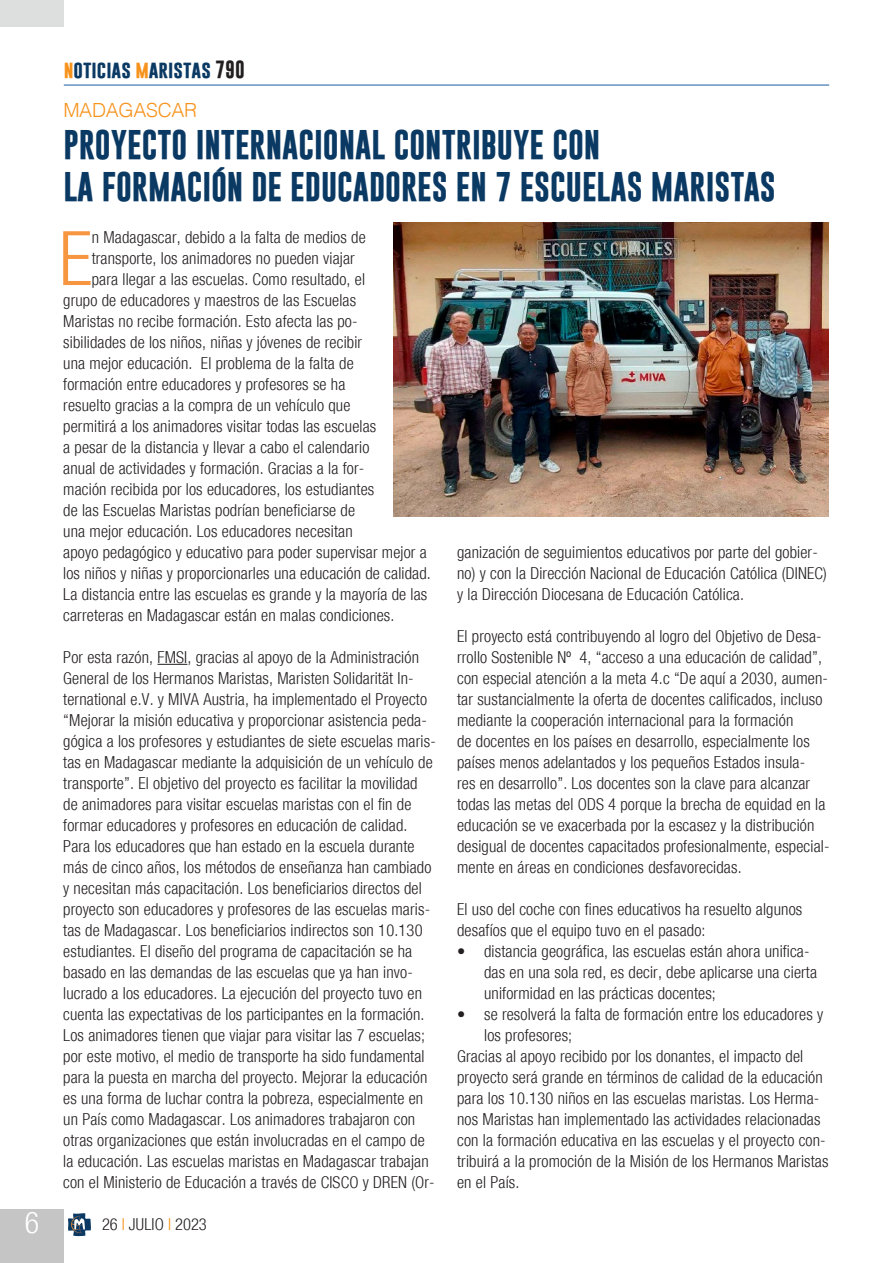
<style>
.page{position:relative;width:893px;height:1263px;background:#fff}
.page>*{position:absolute;margin:0;border:0;box-sizing:border-box;transform-origin:0 0}
.Testo_normal{font:300 condensed 75.3px "Helvetica Neue";color:#f79641}
.Titolo{font:700 30px "Gobold";color:#0a3963}
.t1{font:300 condensed 30px "Helvetica Neue";color:#fff}
.sommario{font:300 19.5px "Helvetica";letter-spacing:-.015em;color:#f7931d}
.t2{font:700 18px "Gobold";color:#0a3963}
.Testo_normal-2{font:300 condensed 16.5px/21px "Helvetica Neue";letter-spacing:.01em;color:#231f20}
.s1{color:#f7931d}
.s2{color:#231f20}
</style>
<div class="page">
<div style="left:0;top:1209px;width:64px;height:54px;background:#c4c5c4"></div>
<hr style="left:64px;top:85px;width:765px;height:1px;background:#175d9e">
<svg style="left:68px;top:1213px;width:23px;height:23px"></svg>
<div style="left:0;top:0;width:64px;height:27px;background:#dddede"></div>
<hr style="left:157px;top:664px;width:30px;height:1px;background:#231f20">
<img style="left:393px;top:222px;width:436px;height:294px">
<h2 class="t1" style="left:25px;top:1205px;width:16px">6</h2>
<p class="t2" style="left:64px;top:57px;width:182px"><span class="s1">n</span>oticias <span class="s1">m</span>aristas <span class="s2">790</span></p>
<p class="sommario" style="left:63px;top:93px;width:135px">MADAGASCAR</p>
<p class="Titolo" style="left:63px;top:125px;width:538px">PROYECTO INTERNACIONAL CONTRIBUYE CON</p>
<p class="Titolo" style="left:63px;top:167px;width:714px">LA FORMACIÓN DE EDUCADORES EN 7 ESCUELAS MARISTAS</p>
<p class="Testo_normal" style="left:59px;top:215px;width:35px">E</p>
<p class="Testo_normal-2" style="left:92px;top:227px;width:275px">n Madagascar, debido a la falta de medios de</p>
<p class="Testo_normal-2" style="left:92px;top:248px;width:265px">transporte, los animadores no pueden viajar</p>
<p class="Testo_normal-2" style="left:92px;top:269px;width:275px">para llegar a las escuelas. Como resultado, el</p>
<p class="Testo_normal-2" style="left:63px;top:290px;width:294px">grupo de educadores y maestros de las Escuelas</p>
<p class="Testo_normal-2" style="left:63px;top:311px;width:296px">Maristas no recibe formación. Esto afecta las po-</p>
<p class="Testo_normal-2" style="left:63px;top:332px;width:300px">sibilidades de los niños, niñas y jóvenes de recibir</p>
<p class="Testo_normal-2" style="left:63px;top:353px;width:292px">una mejor educación. El problema de la falta de</p>
<p class="Testo_normal-2" style="left:63px;top:374px;width:284px">formación entre educadores y profesores se ha</p>
<p class="Testo_normal-2" style="left:63px;top:395px;width:289px">resuelto gracias a la compra de un vehículo que</p>
<p class="Testo_normal-2" style="left:63px;top:416px;width:315px">permitirá a los animadores visitar todas las escuelas</p>
<p class="Testo_normal-2" style="left:63px;top:437px;width:308px">a pesar de la distancia y llevar a cabo el calendario</p>
<p class="Testo_normal-2" style="left:63px;top:458px;width:303px">anual de actividades y formación. Gracias a la for-</p>
<p class="Testo_normal-2" style="left:63px;top:479px;width:313px">mación recibida por los educadores, los estudiantes</p>
<p class="Testo_normal-2" style="left:63px;top:500px;width:293px">de las Escuelas Maristas podrían beneficiarse de</p>
<p class="Testo_normal-2" style="left:63px;top:521px;width:291px">una mejor educación. Los educadores necesitan</p>
<p class="Testo_normal-2" style="left:63px;top:542px;width:365px">apoyo pedagógico y educativo para poder supervisar mejor a</p>
<p class="Testo_normal-2" style="left:63px;top:563px;width:369px">los niños y niñas y proporcionarles una educación de calidad.</p>
<p class="Testo_normal-2" style="left:63px;top:584px;width:366px">La distancia entre las escuelas es grande y la mayoría de las</p>
<p class="Testo_normal-2" style="left:63px;top:605px;width:333px">carreteras en Madagascar están en malas condiciones.</p>
<p class="Testo_normal-2" style="left:63px;top:647px;width:374px">Por esta razón, FMSI, gracias al apoyo de la Administración General de los Hermanos Maristas, Maristen Solidarität In&shy;ternational e.V. y MIVA Austria, ha implementado el Proyecto “Mejorar la misión educativa y proporcionar asistencia peda&shy;gógica a los profesores y estudiantes de siete escuelas maris&shy;tas en Madagascar mediante la adquisición de un vehículo de transporte”. El objetivo del proyecto es facilitar la movilidad de animadores para visitar escuelas maristas con el fin de formar educadores y profesores en educación de calidad.<br>Para los educadores que han estado en la escuela durante más de cinco años, los métodos de enseñanza han cambiado y necesitan más capacitación. Los beneficiarios directos del proyecto son educadores y profesores de las escuelas maris&shy;tas de Madagascar. Los beneficiarios indirectos son 10.130 estudiantes. El diseño del programa de capacitación se ha basado en las demandas de las escuelas que ya han invo&shy;lucrado a los educadores. La ejecución del proyecto tuvo en cuenta las expectativas de los participantes en la formación.<br>Los animadores tienen que viajar para visitar las 7 escuelas; por este motivo, el medio de transporte ha sido fundamental para la puesta en marcha del proyecto. Mejorar la educación es una forma de luchar contra la pobreza, especialmente en un País como Madagascar. Los animadores trabajaron con otras organizaciones que están involucradas en el campo de la educación. Las escuelas maristas en Madagascar trabajan con el Ministerio de Educación a través de CISCO y DREN (Or-</p>
<p class="Testo_normal-2" style="left:102px;top:1214px;width:106px">26 <span class="s1">I</span> JULIO <span class="s1">I</span> 2023</p>
<p class="Testo_normal-2" style="left:457px;top:542px;width:371px">ganización de seguimientos educativos por parte del gobier&shy;no) y con la Dirección Nacional de Educación Católica (DINEC) y la Dirección Diocesana de Educación Católica.</p>
<p class="Testo_normal-2" style="left:457px;top:626px;width:374px">El proyecto está contribuyendo al logro del Objetivo de Desa&shy;rrollo Sostenible Nº 4, “acceso a una educación de calidad”, con especial atención a la meta 4.c “De aquí a 2030, aumen&shy;tar sustancialmente la oferta de docentes calificados, incluso mediante la cooperación internacional para la formación<br>de docentes en los países en desarrollo, especialmente los países menos adelantados y los pequeños Estados insula-<br>res en desarrollo”. Los docentes son la clave para alcanzar todas las metas del ODS 4 porque la brecha de equidad en la educación se ve exacerbada por la escasez y la distribución desigual de docentes capacitados profesionalmente, especial&shy;mente en áreas en condiciones desfavorecidas.</p>
<p class="Testo_normal-2" style="left:457px;top:899px;width:347px">El uso del coche con fines educativos ha resuelto algunos desafíos que el equipo tuvo en el pasado:</p>
<p class="Testo_normal-2" style="left:484px;top:941px;width:334px;text-indent:-27px">• distancia geográfica, las escuelas están ahora unifica&shy;das en una sola red, es decir, debe aplicarse una cierta uniformidad en las prácticas docentes;</p>
<p class="Testo_normal-2" style="left:484px;top:1004px;width:341px;text-indent:-27px">• se resolverá la falta de formación entre los educadores y los profesores;</p>
<p class="Testo_normal-2" style="left:457px;top:1046px;width:373px">Gracias al apoyo recibido por los donantes, el impacto del proyecto será grande en términos de calidad de la educación para los 10.130 niños en las escuelas maristas. Los Herma&shy;nos Maristas han implementado las actividades relacionadas con la formación educativa en las escuelas y el proyecto con&shy;tribuirá a la promoción de la Misión de los Hermanos Maristas en el País.</p>
</div>
